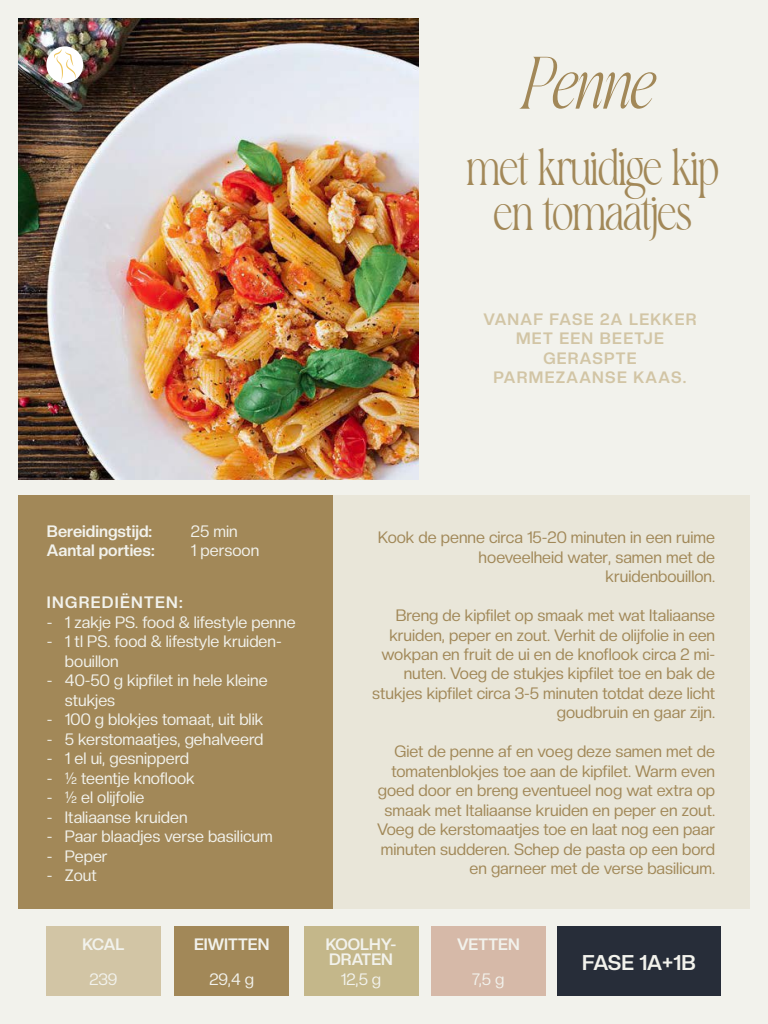
<style>
.page{position:relative;width:768px;height:1024px;background:#f2f2ec}
.page>*{position:absolute;margin:0;border:0;box-sizing:border-box;transform-origin:0 0}
.t1{font:italic 70px "Komrile";letter-spacing:-.04em;color:#a28858}
.t2{font:50px/45px "Komrile";letter-spacing:-.04em;color:#a28858;text-align:center}
.t3{font:700 21px "Creato Display";color:#f2f2ec}
.t4{font:16.25px/19.5px "Creato Display";color:#a18858;text-align:right}
.t5{font:16.25px/19.5px "Creato Display";color:#f2f2ec}
.t6{font:700 16.25px/15px "Creato Display";color:#f2f2ec}
.t7{font:700 16.25px/19.5px "Creato Display";letter-spacing:.08em;color:#d2c5a5;text-align:center}
.t8{font:700 16.25px "Creato Display";letter-spacing:.08em;color:#f2f2ec}
</style>
<div class="page">
<img style="left:18px;top:18px;width:400px;height:462px">
<div style="left:332px;top:495px;width:418px;height:414px;background:#e9e6d9"></div>
<div style="left:304px;top:927px;width:114px;height:69px;background:#c4b78a"></div>
<div style="left:46px;top:927px;width:114px;height:69px;background:#d2c5a5"></div>
<div style="left:175px;top:927px;width:114px;height:69px;background:#a28858"></div>
<div style="left:431px;top:927px;width:114px;height:69px;background:#d6b9a8"></div>
<div style="left:557px;top:927px;width:164px;height:69px;background:#272d39"></div>
<div style="left:18px;top:495px;width:314px;height:414px;background:#a28858"></div>
<div style="left:46px;top:46px;width:37px;height:37px;background:#fff;border-radius:50%"></div>
<svg style="left:54px;top:49px;width:22px;height:31px"></svg>
<h1 class="t1" style="left:524px;top:46px;width:133px">Penne</h1>
<h2 class="t2" style="left:466px;top:148px;width:255px">met kruidige kip en tomaatjes</h2>
<p class="t6" style="left:47px;top:523px;width:107px">Bereidingstijd:</p>
<p class="t5" style="left:191px;top:521px;width:48px">25 min</p>
<p class="t6" style="left:47px;top:543px;width:109px">Aantal porties:</p>
<p class="t5" style="left:191px;top:540px;width:70px">1 persoon</p>
<p class="t8" style="left:47px;top:593px;width:137px">INGREDIËNTEN:</p>
<p class="t5" style="left:47px;top:612px;width:250px">- 1 zakje PS. food &amp; lifestyle penne</p>
<p class="t5" style="left:65px;top:632px;width:218px;text-indent:-18px">- 1 tl PS. food &amp; lifestyle kruiden&shy;bouillon</p>
<p class="t5" style="left:65px;top:671px;width:204px;text-indent:-18px">- 40-50 g kipfilet in hele kleine stukjes</p>
<p class="t5" style="left:47px;top:710px;width:218px">- 100 g blokjes tomaat, uit blik</p>
<p class="t5" style="left:47px;top:729px;width:218px">- 5 kerstomaatjes, gehalveerd</p>
<p class="t5" style="left:47px;top:749px;width:144px">- 1 el ui, gesnipperd</p>
<p class="t5" style="left:47px;top:768px;width:149px">- ½ teentje knoflook</p>
<p class="t5" style="left:47px;top:787px;width:99px">- ½ el olijfolie</p>
<p class="t5" style="left:47px;top:807px;width:142px">- Italiaanse kruiden</p>
<p class="t5" style="left:47px;top:826px;width:227px">- Paar blaadjes verse basilicum</p>
<p class="t5" style="left:47px;top:846px;width:62px">- Peper</p>
<p class="t5" style="left:47px;top:865px;width:51px">- Zout</p>
<p class="t7" style="left:483px;top:309px;width:215px">VANAF FASE 2A LEKKER<br>MET EEN BEETJE<br>GERASPTE<br>PARMEZAANSE KAAS.</p>
<p class="t4" style="left:378px;top:527px;width:338px">Kook de penne circa 15-20 minuten in een ruime hoeveelheid water, samen met de kruidenbouillon.</p>
<p class="t4" style="left:372px;top:605px;width:344px">Breng de kipfilet op smaak met wat Italiaanse kruiden, peper en zout. Verhit de olijfolie in een wokpan en fruit de ui en de knoflook circa 2 mi&shy;nuten. Voeg de stukjes kipfilet toe en bak de stukjes kipfilet circa 3-5 minuten totdat deze licht goudbruin en gaar zijn.</p>
<p class="t4" style="left:377px;top:742px;width:340px">Giet de penne af en voeg deze samen met de tomatenblokjes toe aan de kipfilet. Warm even goed door en breng eventueel nog wat extra op smaak met Italiaanse kruiden en peper en zout.<br>Voeg de kerstomaatjes toe en laat nog een paar minuten sudderen. Schep de pasta op een bord en garneer met de verse basilicum.</p>
<p class="t6" style="left:82px;top:937px;width:43px">KCAL</p>
<p class="t5" style="left:89px;top:969px;width:30px">239</p>
<p class="t5" style="left:209px;top:969px;width:46px">29,4 g</p>
<p class="t5" style="left:341px;top:969px;width:42px">12,5 g</p>
<p class="t5" style="left:472px;top:969px;width:34px">7,5 g</p>
<p class="t6" style="left:194px;top:937px;width:77px">EIWITTEN</p>
<p class="t6" style="left:326px;top:937px;width:72px">KOOLHY-<br>DRATEN</p>
<p class="t6" style="left:457px;top:937px;width:64px">VETTEN</p>
<p class="t3" style="left:582px;top:950px;width:115px">FASE 1A+1B</p>
</div>
